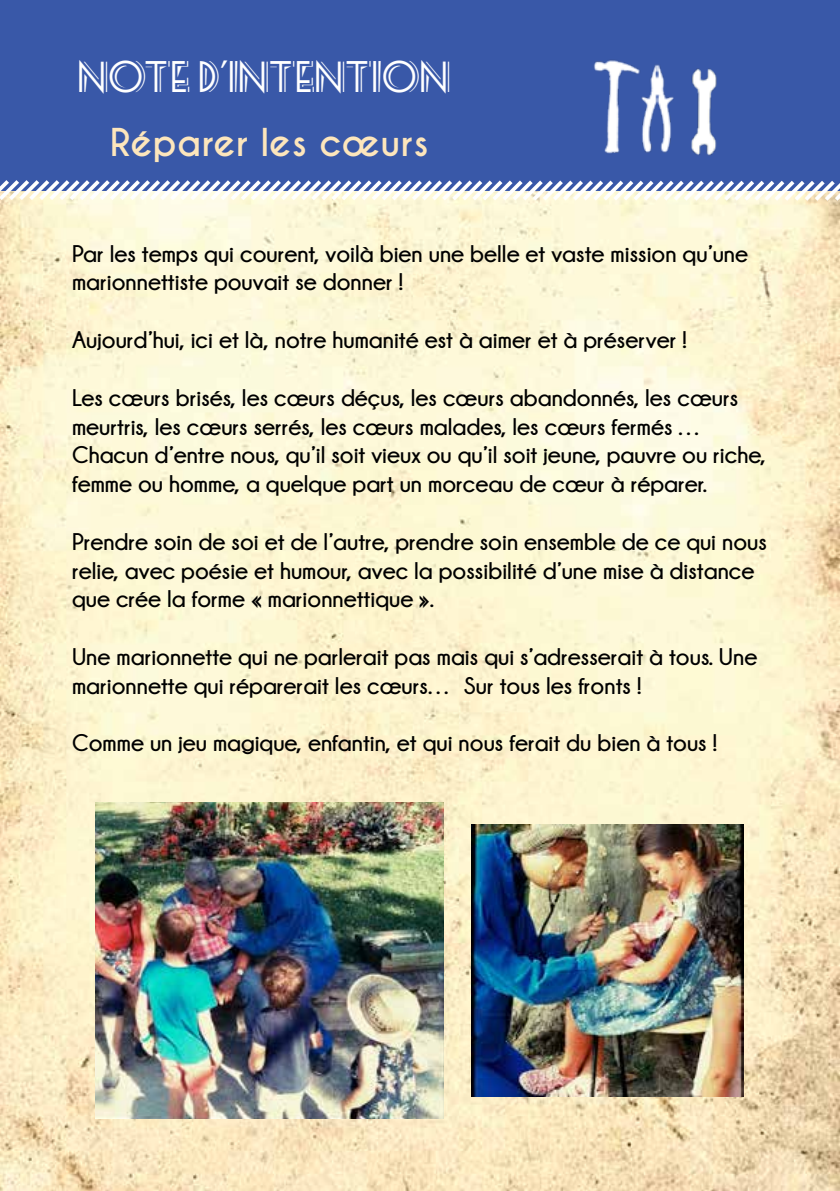
<style>
.page{position:relative;width:840px;height:1191px;background:#fff}
.page>*{position:absolute;margin:0;border:0;box-sizing:border-box;transform-origin:0 0}
.t1{font:36px "Seaside Resort NF";color:#fff}
.t2{font:700 36px "Caviar Dreams";color:#fde6bc}
.t3{font:700 24px/28.8px "Champagne&Limousines";color:#000}
</style>
<div class="page">
<img style="left:0;top:205px;width:839px;height:986px">
<div style="left:0;top:0;width:839px;height:191px;background:#3958a8"></div>
<img style="left:594px;top:60px;width:123px;height:96px">
<img style="left:471px;top:824px;width:272px;height:272px">
<img style="left:95px;top:802px;width:348px;height:317px">
<svg style="left:0;top:180px;width:839px;height:25px"></svg>
<h1 class="t1" style="left:78px;top:52px;width:373px">NOTE D’INTENTION</h1>
<h1 class="t2" style="left:110px;top:120px;width:320px">Réparer les cœurs</h1>
<p class="t3" style="left:72px;top:239px;width:677px">Par les temps qui courent, voilà bien une belle et vaste mission qu’une marionnettiste pouvait se donner !</p>
<p class="t3" style="left:72px;top:325px;width:615px">Aujourd’hui, ici et là, notre humanité est à aimer et à préserver !</p>
<p class="t3" style="left:72px;top:383px;width:695px">Les cœurs brisés, les cœurs déçus, les cœurs abandonnés, les cœurs meurtris, les cœurs serrés, les cœurs malades, les cœurs fermés … Chacun d’entre nous, qu’il soit vieux ou qu’il soit jeune, pauvre ou riche, femme ou homme, a quelque part un morceau de cœur à réparer.</p>
<p class="t3" style="left:72px;top:527px;width:696px">Prendre soin de soi et de l’autre, prendre soin ensemble de ce qui nous relie, avec poésie et humour, avec la possibilité d’une mise à distance que crée la forme « marionnettique ».</p>
<p class="t3" style="left:72px;top:642px;width:686px">Une marionnette qui ne parlerait pas mais qui s’adresserait à tous. Une marionnette qui réparerait les cœurs… Sur tous les fronts !</p>
<p class="t3" style="left:72px;top:728px;width:646px">Comme un jeu magique, enfantin, et qui nous ferait du bien à tous !</p>
</div>
